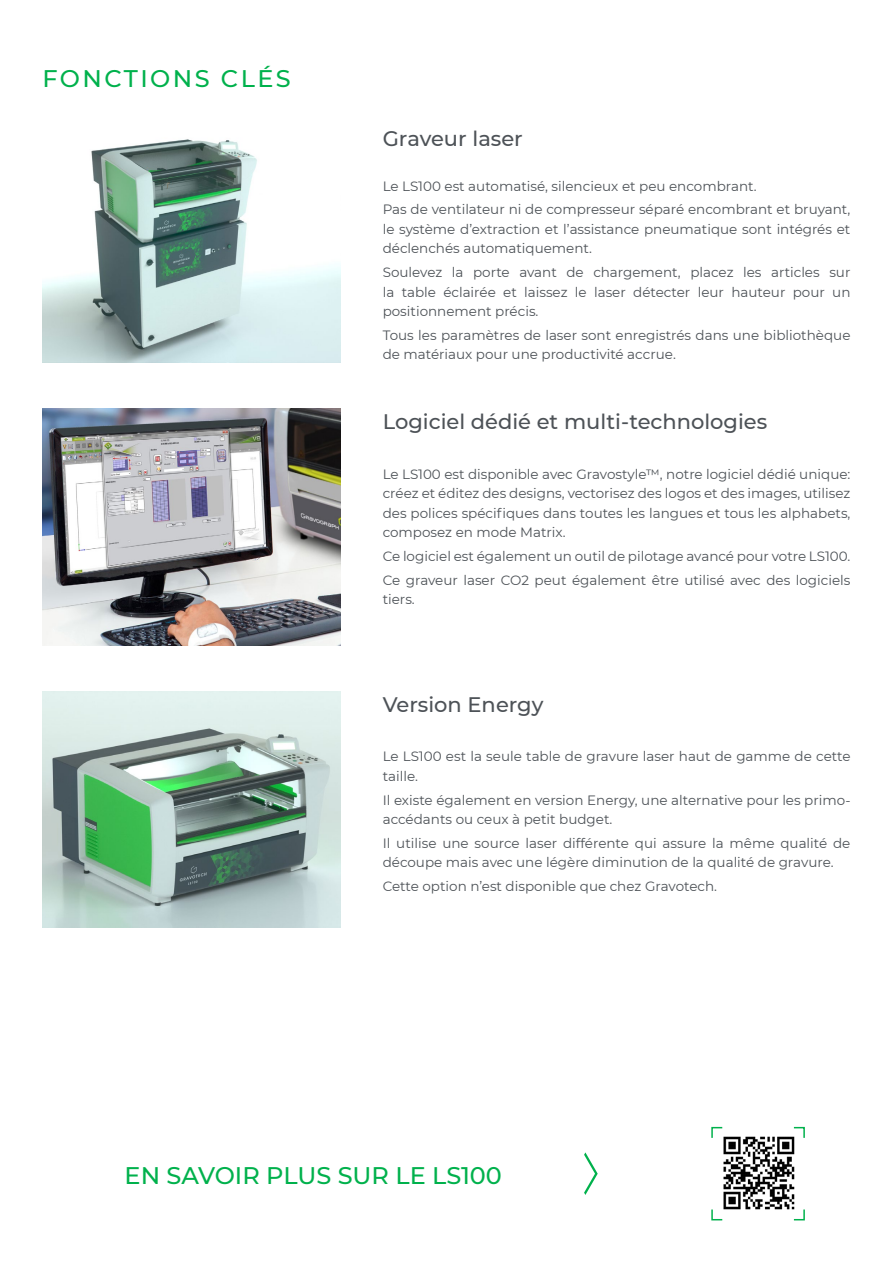
<style>
.page{position:relative;width:893px;height:1263px;background:#fff}
.page>*{position:absolute;margin:0;border:0;box-sizing:border-box;transform-origin:0 0}
.t1{font:500 24px "Montserrat";color:#00b14c}
.t2{font:500 24px "Montserrat";letter-spacing:.1em;color:#00b14c}
.t3{font:500 21px "Montserrat";color:#4d5257}
.t4{font:13.5px/19.5px "Montserrat";color:#4d5257}
</style>
<div class="page">
<img style="left:43px;top:707px;width:297px;height:211px">
<img style="left:43px;top:409px;width:297px;height:236px">
<img style="left:43px;top:139px;width:297px;height:223px">
<svg style="left:584px;top:1152px;width:14px;height:43px"></svg>
<svg style="left:711px;top:1126px;width:12px;height:12px"></svg>
<svg style="left:711px;top:1209px;width:12px;height:12px"></svg>
<svg style="left:793px;top:1126px;width:12px;height:12px"></svg>
<svg style="left:793px;top:1209px;width:12px;height:12px"></svg>
<img style="left:720px;top:1133px;width:76px;height:79px">
<h1 class="t2" style="left:43px;top:62px;width:250px">FONCTIONS CLÉS</h1>
<h2 class="t3" style="left:383px;top:124px;width:142px">Graveur laser</h2>
<p class="t4" style="left:383px;top:173px;width:469px;line-height:23.7px">Le LS100 est automatisé, silencieux et peu encombrant.<br>Pas de ventilateur ni de compresseur séparé encombrant et bruyant,</p>
<p class="t4" style="left:383px;top:219px;width:469px">le système d’extraction et l’assistance pneumatique sont intégrés et déclenchés automatiquement.</p>
<p class="t4" style="left:383px;top:262px;width:469px;text-align:justify">Soulevez la porte avant de chargement, placez les articles sur la table éclairée et laissez le laser détecter leur hauteur pour un positionnement précis.</p>
<p class="t4" style="left:383px;top:325px;width:469px">Tous les paramètres de laser sont enregistrés dans une bibliothèque de matériaux pour une productivité accrue.</p>
<h2 class="t3" style="left:383px;top:407px;width:386px">Logiciel dédié et multi-technologies</h2>
<p class="t4" style="left:383px;top:464px;width:469px;text-align:justify">Le LS100 est disponible avec Gravostyle™, notre logiciel dédié unique: créez et éditez des designs, vectorisez des logos et des images, utilisez des polices spécifiques dans toutes les langues et tous les alphabets, composez en mode Matrix.</p>
<p class="t4" style="left:383px;top:544px;width:469px;line-height:23.7px">Ce logiciel est également un outil de pilotage avancé pour votre LS100.<br>Ce graveur laser CO2 peut également être utilisé avec des logiciels</p>
<p class="t4" style="left:383px;top:589px;width:34px">tiers.</p>
<h2 class="t3" style="left:383px;top:690px;width:162px">Version Energy</h2>
<p class="t4" style="left:383px;top:746px;width:469px">Le LS100 est la seule table de gravure laser haut de gamme de cette taille.</p>
<p class="t4" style="left:383px;top:790px;width:469px">Il existe également en version Energy, une alternative pour les primo&shy;accédants ou ceux à petit budget.</p>
<p class="t4" style="left:383px;top:833px;width:469px">Il utilise une source laser différente qui assure la même qualité de découpe mais avec une légère diminution de la qualité de gravure.</p>
<p class="t4" style="left:383px;top:876px;width:336px">Cette option n’est disponible que chez Gravotech.</p>
<h1 class="t1" style="left:125px;top:1159px;width:379px">EN SAVOIR PLUS SUR LE LS100</h1>
</div>
